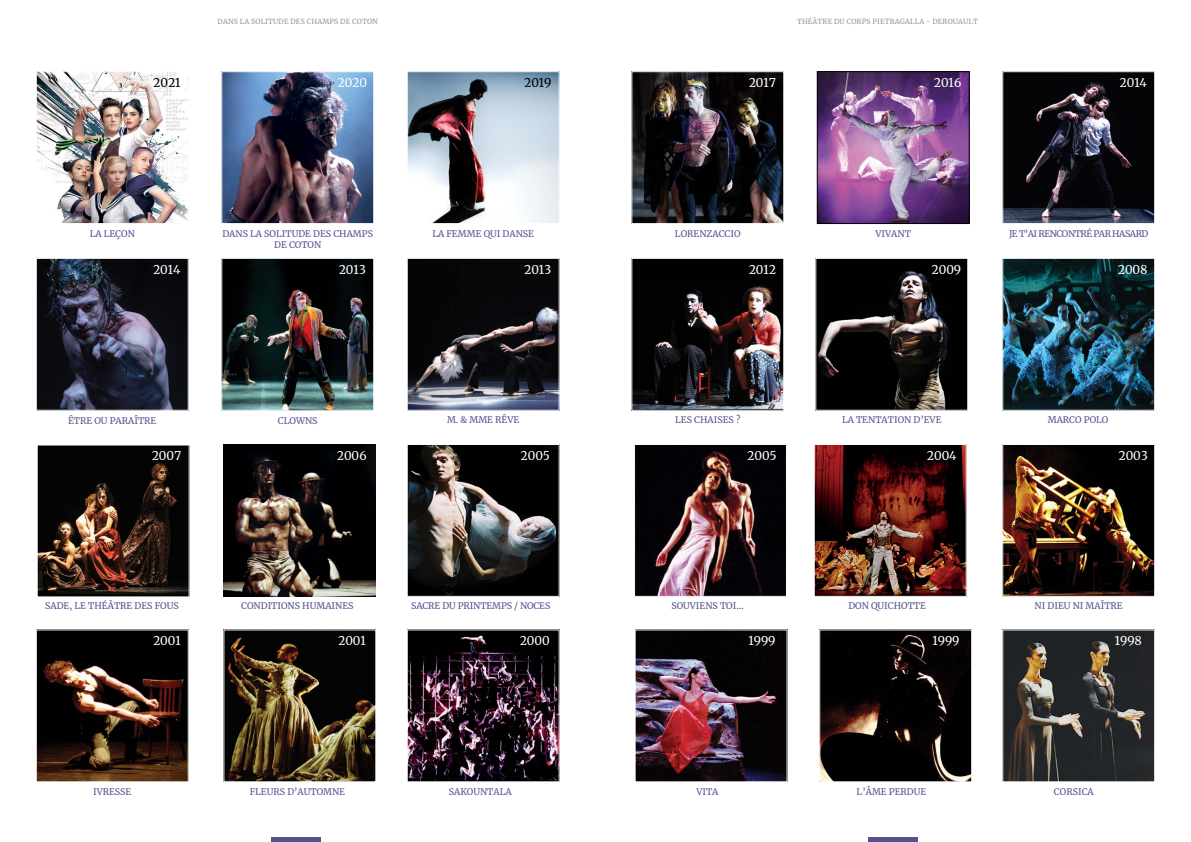
<style>
.page{position:relative;width:1191px;height:842px;background:#fff}
.page>*{position:absolute;margin:0;border:0;box-sizing:border-box;transform-origin:0 0}
.t1{font:12px "Merriweather";color:#fff}
.t2{font:12px "Merriweather";color:#000}
.t3{font:9px/10.8px "Merriweather";color:#54518f;text-align:center}
.t4{font:9px "Merriweather";letter-spacing:-.05em;color:#54518f}
.t5{font:7px "Merriweather";letter-spacing:.02em;color:#939598}
</style>
<div class="page">
<img style="left:226px;top:632px;width:148px;height:148px">
<img style="left:38px;top:260px;width:148px;height:149px">
<div style="left:36px;top:258px;width:152px;height:153px;border:1px solid #fff"></div>
<img style="left:39px;top:447px;width:148px;height:148px">
<img style="left:409px;top:632px;width:148px;height:148px">
<img style="left:223px;top:260px;width:149px;height:149px">
<div style="left:221px;top:258px;width:153px;height:153px;border:1px solid #fff"></div>
<img style="left:223px;top:445px;width:152px;height:152px">
<img style="left:409px;top:260px;width:148px;height:149px">
<div style="left:407px;top:258px;width:152px;height:153px;border:1px solid #fff"></div>
<img style="left:409px;top:446px;width:148px;height:149px">
<div style="left:407px;top:444px;width:152px;height:153px;border:1px solid #fff"></div>
<img style="left:409px;top:73px;width:148px;height:149px">
<div style="left:407px;top:71px;width:152px;height:153px;border:1px solid #fff"></div>
<img style="left:223px;top:73px;width:149px;height:149px">
<div style="left:221px;top:71px;width:153px;height:153px;border:1px solid #fff"></div>
<img style="left:38px;top:73px;width:148px;height:149px">
<div style="left:36px;top:71px;width:152px;height:153px;border:1px solid #fff"></div>
<img style="left:38px;top:632px;width:148px;height:148px">
<div style="left:155px;top:637px;width:33px;height:16px;background:#000"></div>
<hr style="left:272px;top:838px;width:49px;height:4px;background:#54518f">
<img style="left:816px;top:446px;width:148px;height:149px">
<div style="left:814px;top:444px;width:152px;height:153px;border:1px solid #fff"></div>
<img style="left:819px;top:73px;width:148px;height:149px">
<div style="left:817px;top:71px;width:152px;height:153px;border:1px solid #000"></div>
<img style="left:817px;top:260px;width:149px;height:149px">
<div style="left:815px;top:258px;width:153px;height:153px;border:1px solid #fff"></div>
<img style="left:1004px;top:446px;width:149px;height:149px">
<div style="left:1002px;top:444px;width:153px;height:153px;border:1px solid #fff"></div>
<img style="left:1004px;top:73px;width:149px;height:149px">
<div style="left:1002px;top:71px;width:153px;height:153px;border:1px solid #fff"></div>
<img style="left:1004px;top:260px;width:149px;height:149px">
<div style="left:1002px;top:258px;width:153px;height:153px;border:1px solid #fff"></div>
<img style="left:1004px;top:632px;width:149px;height:148px">
<div style="left:1002px;top:630px;width:153px;height:152px;border:1px solid #fff"></div>
<img style="left:633px;top:260px;width:149px;height:149px">
<div style="left:631px;top:258px;width:153px;height:153px;border:1px solid #fff"></div>
<img style="left:636px;top:446px;width:148px;height:149px">
<div style="left:634px;top:444px;width:152px;height:153px;border:1px solid #fff"></div>
<img style="left:821px;top:632px;width:149px;height:148px">
<div style="left:819px;top:630px;width:153px;height:152px;border:1px solid #fff"></div>
<img style="left:637px;top:632px;width:148px;height:148px">
<img style="left:633px;top:73px;width:149px;height:149px">
<div style="left:631px;top:71px;width:153px;height:153px;border:1px solid #fff"></div>
<hr style="left:868px;top:838px;width:50px;height:4px;background:#54518f">
<h1 class="t2" style="left:153px;top:74px;width:29px">2021</h1>
<p class="t5" style="left:218px;top:16px;width:162px">DANS LA SOLITUDE DES CHAMPS DE COTON</p>
<p class="t5" style="left:797px;top:16px;width:182px">THÉÂTRE DU CORPS PIETRAGALLA - DEROUAULT</p>
<h1 class="t1" style="left:337px;top:74px;width:31px">2020</h1>
<h1 class="t2" style="left:524px;top:74px;width:29px">2019</h1>
<h1 class="t1" style="left:748px;top:74px;width:29px">2017</h1>
<h1 class="t1" style="left:933px;top:74px;width:29px">2016</h1>
<h1 class="t1" style="left:1119px;top:74px;width:29px">2014</h1>
<p class="t3" style="left:90px;top:228px;width:47px">LA LEÇON</p>
<p class="t3" style="left:222px;top:228px;width:152px">DANS LA SOLITUDE DES CHAMPS<br>DE COTON</p>
<p class="t3" style="left:432px;top:228px;width:103px">LA FEMME QUI DANSE</p>
<p class="t3" style="left:675px;top:228px;width:67px">LORENZACCIO</p>
<p class="t3" style="left:875px;top:228px;width:37px">VIVANT</p>
<p class="t4" style="left:1009px;top:228px;width:141px">JE T’AI RENCONTRÉ PAR HASARD</p>
<h1 class="t1" style="left:153px;top:261px;width:29px">2014</h1>
<h1 class="t1" style="left:339px;top:261px;width:29px">2013</h1>
<h1 class="t1" style="left:524px;top:261px;width:29px">2013</h1>
<h1 class="t1" style="left:748px;top:261px;width:29px">2012</h1>
<h1 class="t1" style="left:931px;top:261px;width:31px">2009</h1>
<h1 class="t1" style="left:1117px;top:261px;width:31px">2008</h1>
<p class="t3" style="left:68px;top:415px;width:90px">ÊTRE OU PARAÎTRE</p>
<p class="t3" style="left:278px;top:415px;width:41px">CLOWNS</p>
<p class="t3" style="left:447px;top:414px;width:74px">M. &amp; MME RÊVE</p>
<p class="t3" style="left:675px;top:414px;width:67px">LES CHAISES ?</p>
<p class="t3" style="left:842px;top:414px;width:101px">LA TENTATION D’EVE</p>
<p class="t3" style="left:1047px;top:414px;width:62px">MARCO POLO</p>
<h1 class="t1" style="left:152px;top:448px;width:31px">2007</h1>
<h1 class="t1" style="left:337px;top:447px;width:32px">2006</h1>
<h1 class="t1" style="left:520px;top:447px;width:31px">2005</h1>
<h1 class="t1" style="left:747px;top:447px;width:31px">2005</h1>
<h1 class="t1" style="left:927px;top:448px;width:31px">2004</h1>
<h1 class="t1" style="left:1118px;top:447px;width:31px">2003</h1>
<p class="t3" style="left:45px;top:600px;width:135px">SADE, LE THÉÂTRE DES FOUS</p>
<p class="t3" style="left:241px;top:600px;width:114px">CONDITIONS HUMAINES</p>
<p class="t3" style="left:411px;top:600px;width:141px">SACRE DU PRINTEMPS / NOCES</p>
<p class="t3" style="left:671px;top:600px;width:74px">SOUVIENS TOI...</p>
<p class="t3" style="left:848px;top:600px;width:79px">DON QUICHOTTE</p>
<p class="t3" style="left:1034px;top:600px;width:90px">NI DIEU NI MAÎTRE</p>
<h1 class="t1" style="left:153px;top:633px;width:29px">2001</h1>
<h1 class="t1" style="left:338px;top:633px;width:29px">2001</h1>
<h1 class="t1" style="left:520px;top:633px;width:31px">2000</h1>
<h1 class="t1" style="left:748px;top:633px;width:28px">1999</h1>
<h1 class="t1" style="left:932px;top:633px;width:28px">1999</h1>
<h1 class="t1" style="left:1115px;top:633px;width:29px">1998</h1>
<p class="t3" style="left:93px;top:786px;width:40px">IVRESSE</p>
<p class="t3" style="left:250px;top:786px;width:97px">FLEURS D’AUTOMNE</p>
<p class="t3" style="left:449px;top:786px;width:64px">SAKOUNTALA</p>
<p class="t3" style="left:696px;top:786px;width:24px">VITA</p>
<p class="t3" style="left:856px;top:786px;width:71px">L’ÂME PERDUE</p>
<p class="t3" style="left:1054px;top:786px;width:41px">CORSICA</p>
</div>
